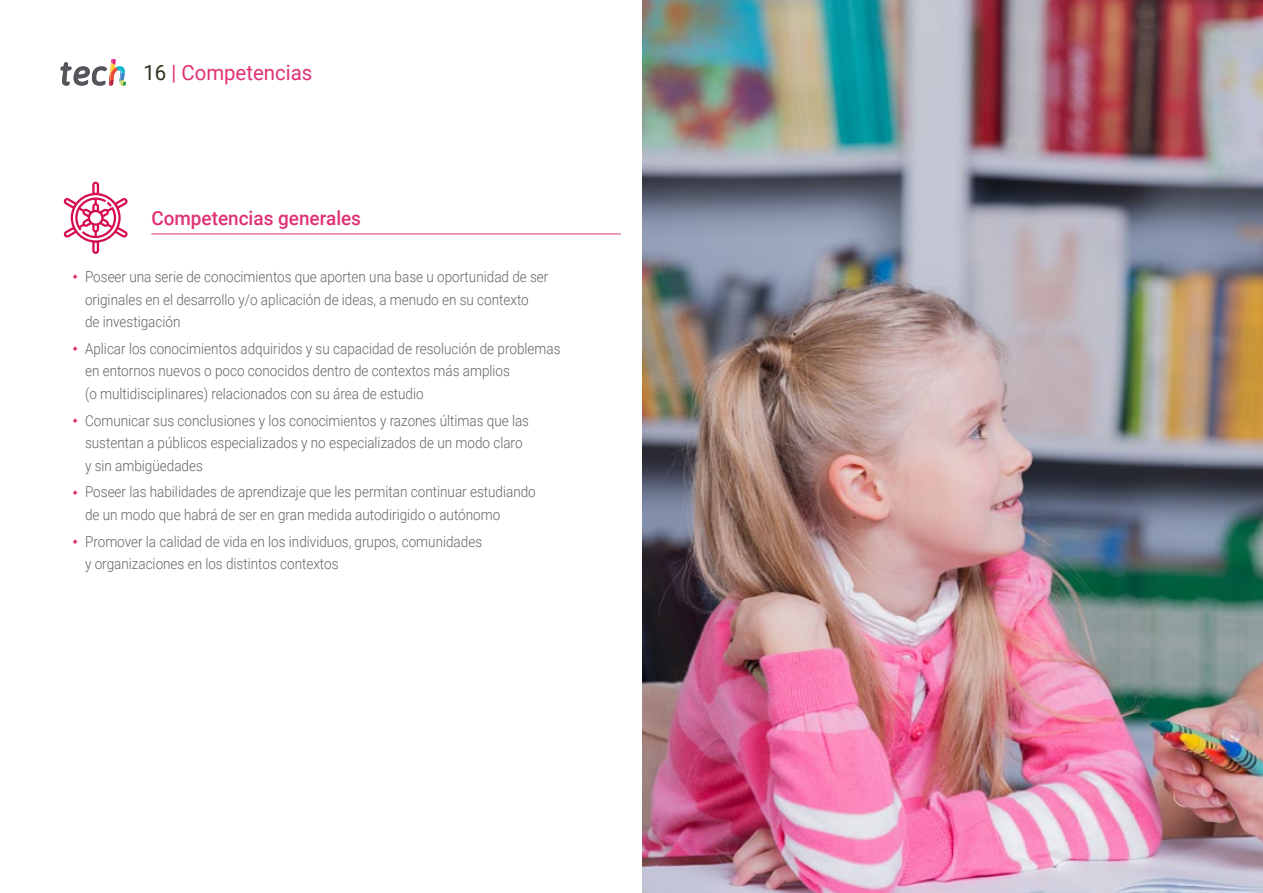
<style>
.page{position:relative;width:1263px;height:893px;background:#fff}
.page>*{position:absolute;margin:0;border:0;box-sizing:border-box;transform-origin:0 0}
.t1{font:21px "Roboto";color:#df3174}
.t2{font:500 19.5px "Roboto";color:#df3174}
.t3{font:300 15px/22.5px "Roboto";color:#61646a;scale:.9 1}
.s1{color:#312e20}
</style>
<div class="page">
<hr style="left:151px;top:234px;width:470px;height:1px;background:#df3174">
<svg style="left:63px;top:182px;width:65px;height:72px"></svg>
<img style="left:642px;top:0;width:621px;height:893px">
<svg style="left:61px;top:59px;width:65px;height:27px"></svg>
<h1 class="t1" style="left:144px;top:57px;width:170px"><span class="s1">16</span> | Competencias</h1>
<h2 class="t2" style="left:151px;top:205px;width:211px">Competencias generales</h2>
<p class="t3" style="left:85px;top:265px;width:516px">Poseer una serie de conocimientos que aporten una base u oportunidad de ser originales en el desarrollo y/o aplicación de ideas, a menudo en su contexto<br>de investigación</p>
<p class="t3" style="left:85px;top:337px;width:530px">Aplicar los conocimientos adquiridos y su capacidad de resolución de problemas en entornos nuevos o poco conocidos dentro de contextos más amplios<br>(o multidisciplinares) relacionados con su área de estudio</p>
<p class="t3" style="left:85px;top:409px;width:495px">Comunicar sus conclusiones y los conocimientos y razones últimas que las sustentan a públicos especializados y no especializados de un modo claro y sin ambigüedades</p>
<p class="t3" style="left:85px;top:480px;width:502px">Poseer las habilidades de aprendizaje que les permitan continuar estudiando de un modo que habrá de ser en gran medida autodirigido o autónomo</p>
<p class="t3" style="left:85px;top:530px;width:443px">Promover la calidad de vida en los individuos, grupos, comunidades y organizaciones en los distintos contextos</p>
</div>
